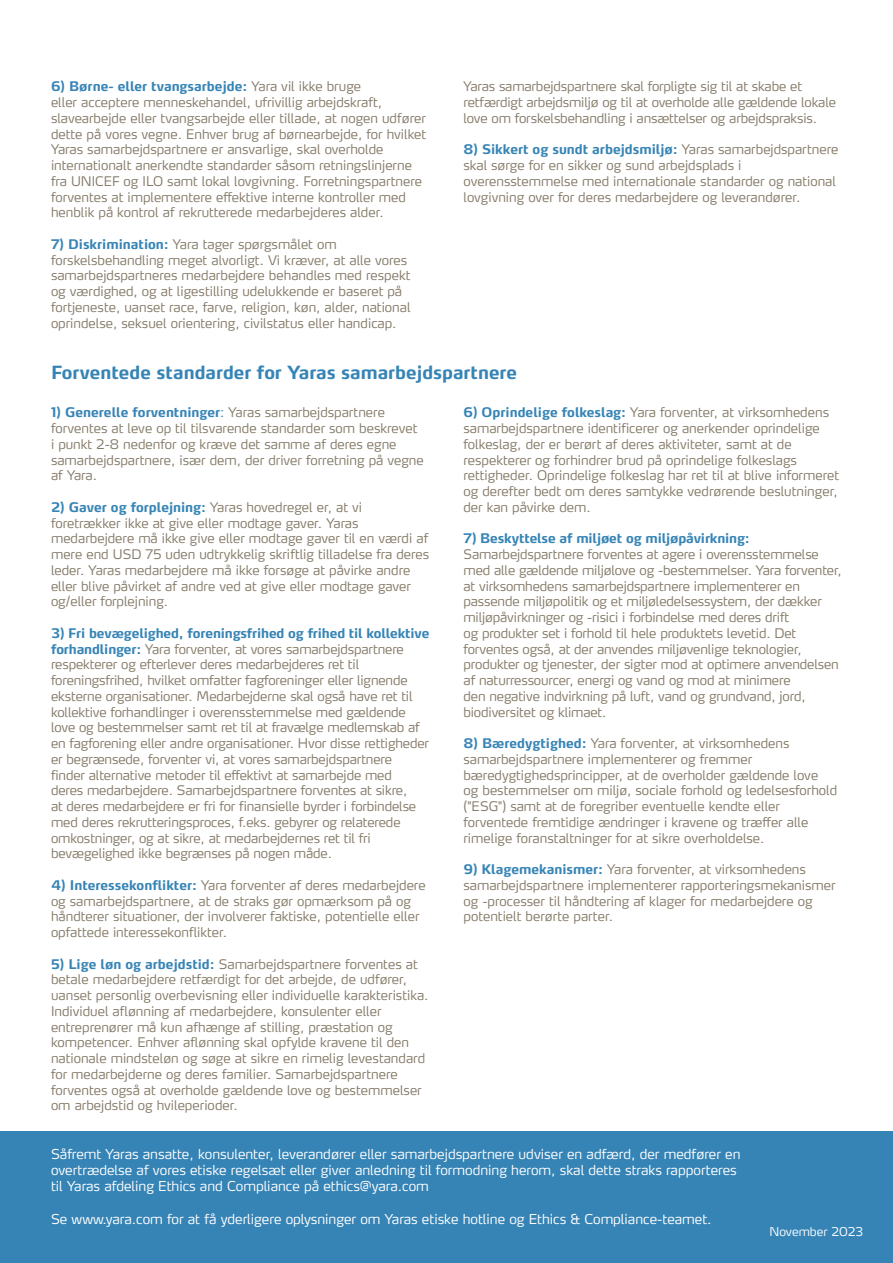
<style>
.page{position:relative;width:893px;height:1263px;background:#fff}
.page>*{position:absolute;margin:0;border:0;box-sizing:border-box;transform-origin:0 0}
.t1{font:700 18px "Yara Max LF";color:#3684b6}
.t2{font:300 13.5px/16.2px "Yara Max LF";color:#fff}
.t3{font:300 13.2px/15.8px "Yara Max LF";color:#847a68}
.t4{font:300 12px "Yara Max LF";color:#fff}
.s1{font-weight:700;color:#3684b6}
.s2{color:#3684b6}
</style>
<div class="page">
<div style="left:0;top:1131px;width:893px;height:132px;background:#3684b6"></div>
<p class="t3" style="left:51px;top:78px;width:377px"><span class="s1">6) Børne- eller tvangsarbejde:</span> Yara vil ikke bruge<br>eller acceptere menneskehandel, ufrivillig arbejdskraft, slavearbejde eller tvangsarbejde eller tillade, at nogen udfører dette på vores vegne. Enhver brug af børnearbejde, for hvilket Yaras samarbejdspartnere er ansvarlige, skal overholde internationalt anerkendte standarder såsom retningslinjerne fra UNICEF og ILO samt lokal lovgivning. Forretningspartnere forventes at implementere effektive interne kontroller med henblik på kontrol af rekrutterede medarbejderes alder.</p>
<p class="t3" style="left:51px;top:236px;width:361px"><span class="s1">7) Diskrimination:</span> Yara tager spørgsmålet om forskelsbehandling meget alvorligt. Vi kræver, at alle vores samarbejdspartneres medarbejdere behandles med respekt og værdighed, og at ligestilling udelukkende er baseret på fortjeneste, uanset race, farve, religion, køn, alder, national oprindelse, seksuel orientering, civilstatus eller handicap.</p>
<p class="t3" style="left:463px;top:78px;width:374px">Yaras samarbejdspartnere skal forpligte sig til at skabe et retfærdigt arbejdsmiljø og til at overholde alle gældende lokale love om forskelsbehandling i ansættelser og arbejdspraksis.</p>
<p class="t3" style="left:463px;top:141px;width:376px"><span class="s1">8) Sikkert og sundt arbejdsmiljø:</span> Yaras samarbejdspartnere skal sørge for en sikker og sund arbejdsplads i overensstemmelse med internationale standarder og national lovgivning over for deres medarbejdere og leverandører.</p>
<p class="t1" style="left:51px;top:361px;width:468px">Forventede standarder for Yaras samarbejdspartnere</p>
<p class="t3" style="left:51px;top:404px;width:374px"><span class="s1">1) Generelle forventninger</span><span class="s2">:</span> Yaras samarbejdspartnere forventes at leve op til tilsvarende standarder som beskrevet i punkt 2-8 nedenfor og kræve det samme af deres egne samarbejdspartnere, især dem, der driver forretning på vegne af Yara.</p>
<p class="t3" style="left:51px;top:499px;width:380px"><span class="s1">2) Gaver og forplejning:</span> Yaras hovedregel er, at vi foretrækker ikke at give eller modtage gaver. Yaras medarbejdere må ikke give eller modtage gaver til en værdi af mere end USD 75 uden udtrykkelig skriftlig tilladelse fra deres leder. Yaras medarbejdere må ikke forsøge at påvirke andre eller blive påvirket af andre ved at give eller modtage gaver og/eller forplejning.</p>
<p class="t3" style="left:51px;top:625px;width:380px"><span class="s1">3) Fri bevægelighed, foreningsfrihed og frihed til kollektive forhandlinger:</span> Yara forventer, at vores samarbejdspartnere respekterer og efterlever deres medarbejderes ret til foreningsfrihed, hvilket omfatter fagforeninger eller lignende eksterne organisationer. Medarbejderne skal også have ret til kollektive forhandlinger i overensstemmelse med gældende love og bestemmelser samt ret til at fravælge medlemskab af en fagforening eller andre organisationer. Hvor disse rettigheder er begrænsede, forventer vi, at vores samarbejdspartnere finder alternative metoder til effektivt at samarbejde med<br>deres medarbejdere. Samarbejdspartnere forventes at sikre,<br>at deres medarbejdere er fri for finansielle byrder i forbindelse med deres rekrutteringsproces, f.eks. gebyrer og relaterede omkostninger, og at sikre, at medarbejdernes ret til fri bevægelighed ikke begrænses på nogen måde.</p>
<p class="t3" style="left:51px;top:877px;width:376px"><span class="s1">4) Interessekonflikter:</span> Yara forventer af deres medarbejdere og samarbejdspartnere, at de straks gør opmærksom på og håndterer situationer, der involverer faktiske, potentielle eller opfattede interessekonflikter.</p>
<p class="t3" style="left:51px;top:956px;width:379px"><span class="s1">5) Lige løn og arbejdstid:</span> Samarbejdspartnere forventes at betale medarbejdere retfærdigt for det arbejde, de udfører, uanset personlig overbevisning eller individuelle karakteristika.<br>Individuel aflønning af medarbejdere, konsulenter eller entreprenører må kun afhænge af stilling, præstation og kompetencer. Enhver aflønning skal opfylde kravene til den nationale mindsteløn og søge at sikre en rimelig levestandard for medarbejderne og deres familier. Samarbejdspartnere forventes også at overholde gældende love og bestemmelser om arbejdstid og hvileperioder.</p>
<p class="t3" style="left:463px;top:404px;width:377px"><span class="s1">6) Oprindelige folkeslag:</span> Yara forventer, at virksomhedens samarbejdspartnere identificerer og anerkender oprindelige folkeslag, der er berørt af deres aktiviteter, samt at de respekterer og forhindrer brud på oprindelige folkeslags rettigheder. Oprindelige folkeslag har ret til at blive informeret og derefter bedt om deres samtykke vedrørende beslutninger, der kan påvirke dem.</p>
<p class="t3" style="left:463px;top:530px;width:380px"><span class="s1">7) Beskyttelse af miljøet og miljøpåvirkning:<br></span>Samarbejdspartnere forventes at agere i overensstemmelse med alle gældende miljølove og -bestemmelser. Yara forventer, at virksomhedens samarbejdspartnere implementerer en passende miljøpolitik og et miljøledelsessystem, der dækker miljøpåvirkninger og -risici i forbindelse med deres drift<br>og produkter set i forhold til hele produktets levetid. Det forventes også, at der anvendes miljøvenlige teknologier, produkter og tjenester, der sigter mod at optimere anvendelsen af naturressourcer, energi og vand og mod at minimere<br>den negative indvirkning på luft, vand og grundvand, jord, biodiversitet og klimaet.</p>
<p class="t3" style="left:463px;top:735px;width:375px"><span class="s1">8) Bæredygtighed:</span> Yara forventer, at virksomhedens samarbejdspartnere implementerer og fremmer bæredygtighedsprincipper, at de overholder gældende love<br>og bestemmelser om miljø, sociale forhold og ledelsesforhold ("ESG") samt at de foregriber eventuelle kendte eller forventede fremtidige ændringer i kravene og træffer alle rimelige foranstaltninger for at sikre overholdelse.</p>
<p class="t3" style="left:463px;top:861px;width:373px"><span class="s1">9) Klagemekanismer:</span> Yara forventer, at virksomhedens samarbejdspartnere implementerer rapporteringsmekanismer og -processer til håndtering af klager for medarbejdere og potentielt berørte parter.</p>
<p class="t2" style="left:51px;top:1146px;width:691px">Såfremt Yaras ansatte, konsulenter, leverandører eller samarbejdspartnere udviser en adfærd, der medfører en overtrædelse af vores etiske regelsæt eller giver anledning til formodning herom, skal dette straks rapporteres til Yaras afdeling Ethics and Compliance på ethics@yara.com</p>
<p class="t2" style="left:51px;top:1210px;width:662px">Se www.yara.com for at få yderligere oplysninger om Yaras etiske hotline og Ethics &amp; Compliance-teamet.</p>
<p class="t4" style="left:769px;top:1224px;width:95px">November 2023</p>
</div>
